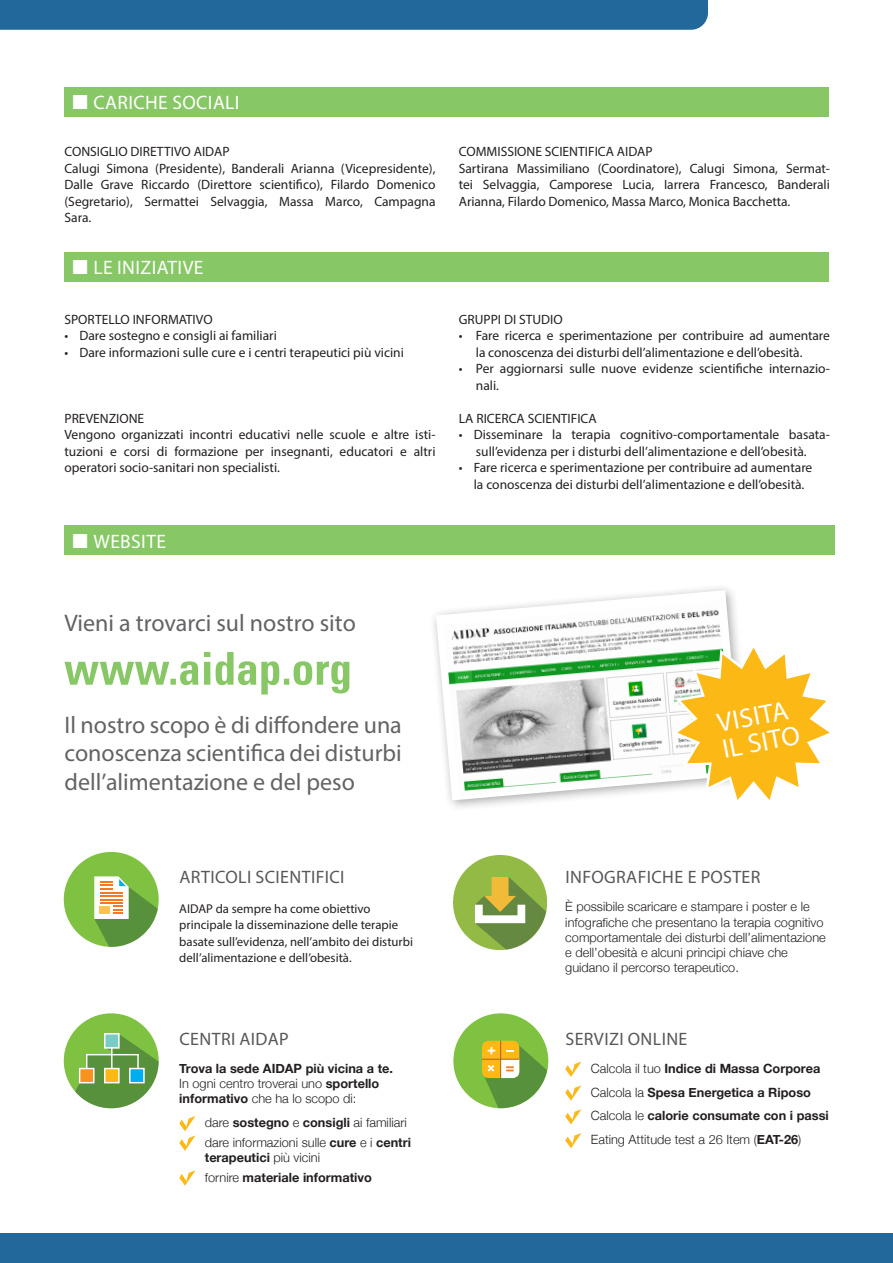
<style>
.page{position:relative;width:893px;height:1263px;background:#fff}
.page>*{position:absolute;margin:0;border:0;box-sizing:border-box;transform-origin:0 0}
.t1{font:27px "Myriad Pro";color:#fff}
.t2{font:24px/28.8px "Myriad Pro";color:#636366;text-align:justify}
.t3{font:19.5px "Myriad Pro";letter-spacing:.02em;color:#fff}
.t4{font:18px "Myriad Pro";letter-spacing:.02em;color:#57585a}
.t5{font:13.5px/16.5px "Myriad Pro";color:#231f20;text-align:justify}
.t6{font:300 12.75px/15.3px "Helvetica Neue";color:#231f20}
.t7{font:700 12.75px "Helvetica Neue";color:#231f20}
.t8{font:12.75px/16.5px "Myriad Pro";color:#231f20}
.s1{font-family:"Monotype Sorts"}
.s2{font-weight:700}
.s3{font-weight:300}
</style>
<div class="page">
<div style="left:0;top:1233px;width:893px;height:30px;background:#23689a"></div>
<div style="left:0;top:0;width:708px;height:30px;background:#23689a"></div>
<div style="left:64px;top:252px;width:765px;height:29px;background:#87c765"></div>
<div style="left:64px;top:525px;width:771px;height:30px;background:#87c765"></div>
<div style="left:64px;top:852px;width:95px;height:95px;background:#7fc241;border-radius:50%"></div>
<svg style="left:93px;top:875px;width:65px;height:72px"></svg>
<svg style="left:565px;top:1061px;width:16px;height:16px"></svg>
<svg style="left:565px;top:1085px;width:16px;height:16px"></svg>
<svg style="left:565px;top:1109px;width:16px;height:15px"></svg>
<svg style="left:565px;top:1133px;width:16px;height:15px"></svg>
<svg style="left:179px;top:1116px;width:16px;height:35px"></svg>
<svg style="left:179px;top:1170px;width:16px;height:16px"></svg>
<div style="left:64px;top:1013px;width:95px;height:95px;background:#7fc241;border-radius:50%"></div>
<svg style="left:75px;top:1034px;width:84px;height:74px"></svg>
<hr style="left:137px;top:1055px;width:2px;height:20px;background:#fff">
<div style="left:79px;top:1068px;width:16px;height:15px;background:#f7931d;border:1px solid #fff"></div>
<div style="left:129px;top:1068px;width:16px;height:15px;background:#00aeef;border:1px solid #fff"></div>
<div style="left:104px;top:1068px;width:16px;height:15px;background:#fcb814;border:1px solid #fff"></div>
<div style="left:104px;top:1033px;width:16px;height:16px;background:#7acbc3;border:2px solid #fff"></div>
<div style="left:453px;top:1013px;width:95px;height:95px;background:#7fc241;border-radius:50%"></div>
<div style="left:482px;top:1041px;width:37px;height:37px;background:#fcb814;border-radius:7px"></div>
<hr style="left:500px;top:1041px;width:1px;height:37px;background:#b56011">
<hr style="left:482px;top:1059px;width:37px;height:1px;background:#b56011">
<svg style="left:483px;top:1045px;width:64px;height:63px"></svg>
<div style="left:429px;top:583px;width:324px;height:230px;background:#231f20;opacity:.4"></div>
<svg style="left:436px;top:590px;width:305px;height:210px"></svg>
<img style="left:444px;top:601px;width:290px;height:195px">
<svg style="left:670px;top:642px;width:160px;height:166px"></svg>
<svg style="left:64px;top:652px;width:285px;height:42px"></svg>
<div style="left:64px;top:87px;width:765px;height:29px;background:#87c765"></div>
<img style="left:454px;top:856px;width:93px;height:93px">
<p class="t3" style="left:73px;top:91px;width:168px"><span class="s1">N</span> CARICHE SOCIALI</p>
<p class="t5" style="left:64px;top:143px;width:167px">CONSIGLIO DIRETTIVO AIDAP</p>
<p class="t5" style="left:64px;top:160px;width:372px">Calugi Simona (Presidente), Banderali Arianna (Vicepresidente), Dalle Grave Riccardo (Direttore scientifico), Filardo Domenico (Segretario), Sermattei Selvaggia, Massa Marco, Campagna Sara.</p>
<p class="t3" style="left:73px;top:256px;width:132px"><span class="s1">N</span> LE INIZIATIVE</p>
<p class="t5" style="left:64px;top:311px;width:150px">SPORTELLO INFORMATIVO</p>
<p class="t5" style="left:64px;top:327px;width:214px">• Dare sostegno e consigli ai familiari</p>
<p class="t5" style="left:64px;top:344px;width:341px">• Dare informazioni sulle cure e i centri terapeutici più vicini</p>
<p class="t5" style="left:64px;top:410px;width:81px">PREVENZIONE</p>
<p class="t5" style="left:64px;top:426px;width:372px">Vengono organizzati incontri educativi nelle scuole e altre isti&shy;tuzioni e corsi di formazione per insegnanti, educatori e altri operatori socio-sanitari non specialisti.</p>
<p class="t3" style="left:73px;top:530px;width:95px"><span class="s1">N</span> WEBSITE</p>
<p class="t5" style="left:459px;top:143px;width:195px">COMMISSIONE SCIENTIFICA AIDAP</p>
<p class="t5" style="left:459px;top:160px;width:372px">Sartirana Massimiliano (Coordinatore), Calugi Simona, Sermat&shy;tei Selvaggia, Camporese Lucia, Iarrera Francesco, Banderali Arianna, Filardo Domenico, Massa Marco, Monica Bacchetta.</p>
<p class="t5" style="left:459px;top:311px;width:105px">GRUPPI DI STUDIO</p>
<p class="t5" style="left:476px;top:327px;width:355px;text-indent:-17px">• Fare ricerca e sperimentazione per contribuire ad aumentare la conoscenza dei disturbi dell’alimentazione e dell’obesità.</p>
<p class="t5" style="left:476px;top:360px;width:355px;text-indent:-17px">• Per aggiornarsi sulle nuove evidenze scientifiche internazio&shy;nali.</p>
<p class="t5" style="left:459px;top:410px;width:139px">LA RICERCA SCIENTIFICA</p>
<p class="t5" style="left:459px;top:426px;width:372px;text-align:center">• Disseminare la terapia cognitivo-comportamentale basata&shy;sull’evidenza per i disturbi dell’alimentazione e dell’obesità.</p>
<p class="t5" style="left:459px;top:459px;width:355px">• Fare ricerca e sperimentazione per contribuire ad aumentare</p>
<p class="t5" style="left:474px;top:476px;width:332px">la conoscenza dei disturbi dell’alimentazione e dell’obesità.</p>
<p class="t2" style="left:64px;top:608px;width:293px">Vieni a trovarci sul nostro sito</p>
<p class="t2" style="left:64px;top:710px;width:339px">Il nostro scopo è di diffondere una conoscenza scientifica dei disturbi dell’alimentazione e del peso</p>
<p class="t1" style="left:714px;top:707px;width:73px;rotate:-11deg">VISITA</p>
<p class="t1" style="left:719px;top:733px;width:80px;rotate:-11deg">IL SITO</p>
<p class="t4" style="left:179px;top:866px;width:167px">ARTICOLI SCIENTIFICI</p>
<p class="t8" style="left:179px;top:900px;width:235px">AIDAP da sempre ha come obiettivo principale la disseminazione delle terapie basate sull’evidenza, nell’ambito dei disturbi dell’alimentazione e dell’obesità.</p>
<p class="t4" style="left:179px;top:1027px;width:111px">CENTRI AIDAP</p>
<p class="t7" style="left:179px;top:1060px;width:215px">Trova la sede AIDAP più vicina a te.</p>
<p class="t6" style="left:179px;top:1075px;width:202px">In ogni centro troverai uno <span class="s2">sportello informativo</span> che ha lo scopo di:</p>
<p class="t6" style="left:205px;top:1115px;width:203px">dare <span class="s2">sostegno</span> e <span class="s2">consigli</span> ai familiari</p>
<p class="t6" style="left:205px;top:1134px;width:208px">dare informazioni sulle <span class="s2">cure</span> e i <span class="s2">centri terapeutici</span> più vicini</p>
<p class="t7" style="left:205px;top:1169px;width:169px"><span class="s3">fornire</span> materiale informativo</p>
<p class="t4" style="left:565px;top:866px;width:197px">INFOGRAFICHE E POSTER</p>
<p class="t6" style="left:565px;top:898px;width:262px">È possibile scaricare e stampare i poster e le infografiche che presentano la terapia cognitivo comportamentale dei disturbi dell’alimentazione e dell’obesità e alcuni principi chiave che guidano il percorso terapeutico.</p>
<p class="t4" style="left:565px;top:1027px;width:123px">SERVIZI ONLINE</p>
<p class="t7" style="left:591px;top:1060px;width:231px"><span class="s3">Calcola il tuo</span> Indice di Massa Corporea</p>
<p class="t7" style="left:591px;top:1084px;width:222px"><span class="s3">Calcola la</span> Spesa Energetica a Riposo</p>
<p class="t7" style="left:591px;top:1108px;width:239px"><span class="s3">Calcola le</span> calorie consumate con i passi</p>
<p class="t6" style="left:591px;top:1132px;width:212px">Eating Attitude test a 26 Item (<span class="s2">EAT-26</span>)</p>
</div>
